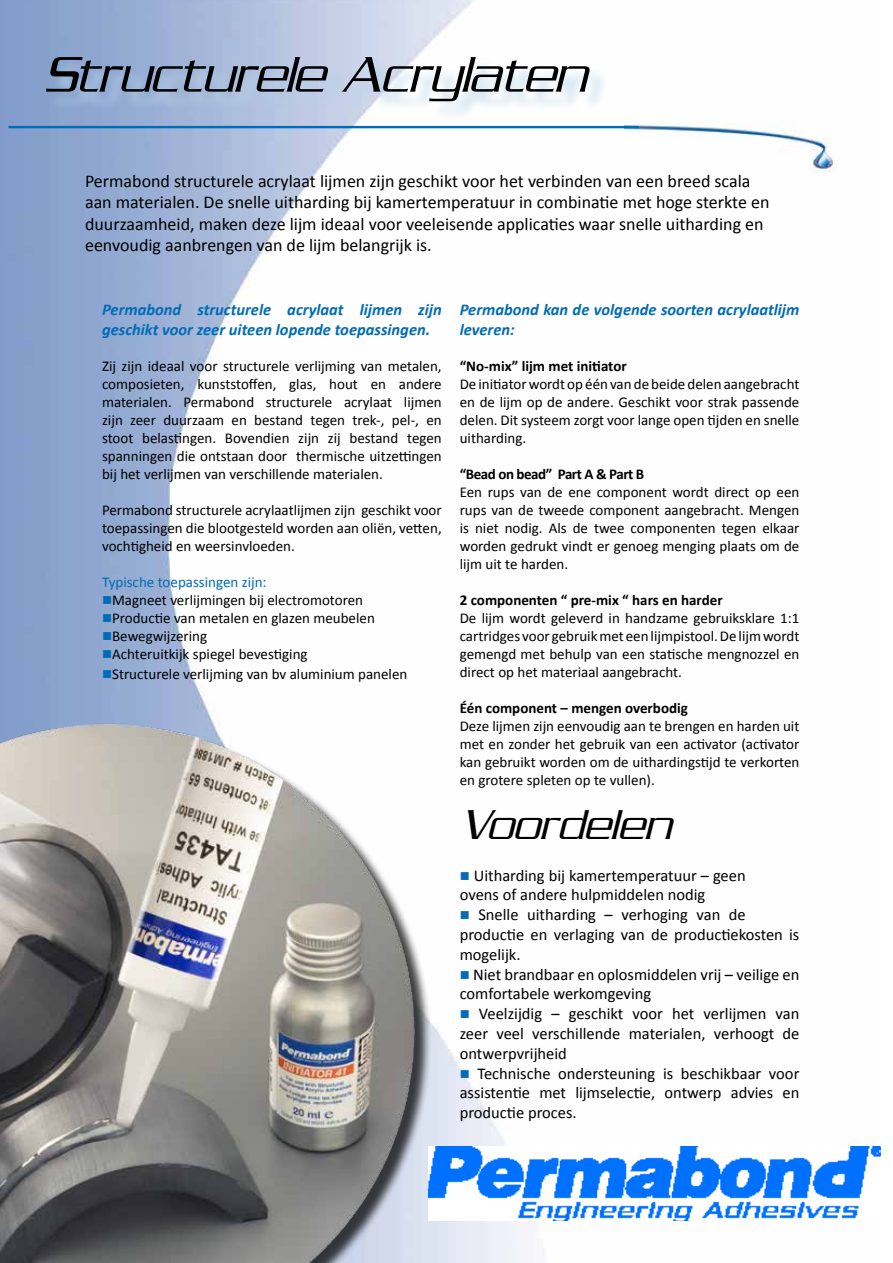
<style>
.page{position:relative;width:893px;height:1263px;background:#fff}
.page>*{position:absolute;margin:0;border:0;box-sizing:border-box;transform-origin:0 0}
.t1{font:italic 54px "Serpentine ICG Light";letter-spacing:-.015em;color:#000}
.t2{font:italic 45px "Serpentine ICG Light";color:#000}
.t3{font:18px/21.6px "Calibri";color:#000}
.t4{font:16.5px/19.8px "Calibri";color:#000}
.t5{font:italic 700 16.5px/19.8px "Calibri";color:#006bb6}
.t6{font:15px/18px "Calibri";color:#000;text-align:justify}
.t7{font:700 15px "Calibri";color:#000}
.t8{font:15px "Calibri";color:#006bb6}
.t9{font:700 15px "Calibri";letter-spacing:-.03em;color:#000}
.s1{color:#006bb6}
</style>
<div class="page">
<img style="left:0;top:0;width:880px;height:1263px">
<img style="left:625px;top:121px;width:211px;height:53px">
<hr style="left:9px;top:126px;width:630px;height:2px;background:#006bb6">
<img style="left:0;top:711px;width:429px;height:552px">
<img style="left:428px;top:1147px;width:452px;height:73px">
<div style="left:49px;top:59px;width:559px;height:61px;background:#b5d3e8;opacity:.75"></div>
<h1 class="t1" style="left:43px;top:44px;width:545px">Structurele Acrylaten</h1>
<p class="t3" style="left:85px;top:170px;width:686px">Permabond structurele acrylaat lijmen zijn geschikt voor het verbinden van een breed scala aan materialen. De snelle uitharding bij kamertemperatuur in combinatie met hoge sterkte en duurzaamheid, maken deze lijm ideaal voor veeleisende applicaties waar snelle uitharding en eenvoudig aanbrengen van de lijm belangrijk is.</p>
<p class="t5" style="left:102px;top:300px;width:341px">Permabond structurele acrylaat lijmen zijn geschikt voor zeer uiteen lopende toepassingen.</p>
<p class="t6" style="left:102px;top:357px;width:341px">Zij zijn ideaal voor structurele verlijming van metalen, composieten, kunststoffen, glas, hout en andere materialen. Permabond structurele acrylaat lijmen zijn zeer duurzaam en bestand tegen trek-, pel-, en stoot belastingen. Bovendien zijn zij bestand tegen spanningen die ontstaan door thermische uitzettingen bij het verlijmen van verschillende materialen.</p>
<p class="t6" style="left:102px;top:501px;width:341px">Permabond structurele acrylaatlijmen zijn geschikt voor toepassingen die blootgesteld worden aan oliën, vetten, vochtigheid en weersinvloeden.</p>
<p class="t8" style="left:102px;top:573px;width:166px">Typische toepassingen zijn:</p>
<p class="t6" style="left:102px;top:591px;width:263px"><span class="s1">■</span>Magneet verlijmingen bij electromotoren</p>
<p class="t6" style="left:102px;top:609px;width:274px"><span class="s1">■</span>Productie van metalen en glazen meubelen</p>
<p class="t6" style="left:102px;top:627px;width:107px"><span class="s1">■</span>Bewegwijzering</p>
<p class="t6" style="left:102px;top:645px;width:207px"><span class="s1">■</span>Achteruitkijk spiegel bevestiging</p>
<p class="t6" style="left:102px;top:665px;width:307px"><span class="s1">■</span>Structurele verlijming van bv aluminium panelen</p>
<p class="t5" style="left:460px;top:300px;width:341px">Permabond kan de volgende soorten acrylaatlijm leveren:</p>
<p class="t7" style="left:460px;top:357px;width:168px">“No-mix” lijm met initiator</p>
<p class="t6" style="left:460px;top:375px;width:341px">De initiator wordt op één van de beide delen aangebracht en de lijm op de andere. Geschikt voor strak passende delen. Dit systeem zorgt voor lange open tijden en snelle uitharding.</p>
<p class="t9" style="left:460px;top:465px;width:186px">“Bead on bead” Part A &amp; Part B</p>
<p class="t6" style="left:460px;top:483px;width:341px">Een rups van de ene component wordt direct op een rups van de tweede component aangebracht. Mengen is niet nodig. Als de twee componenten tegen elkaar worden gedrukt vindt er genoeg menging plaats om de lijm uit te harden.</p>
<p class="t7" style="left:460px;top:591px;width:264px">2 componenten “ pre-mix “ hars en harder</p>
<p class="t6" style="left:460px;top:609px;width:341px">De lijm wordt geleverd in handzame gebruiksklare 1:1 cartridges voor gebruik met een lijmpistool. De lijm wordt gemengd met behulp van een statische mengnozzel en direct op het materiaal aangebracht.</p>
<p class="t7" style="left:460px;top:699px;width:230px">Één component – mengen overbodig</p>
<p class="t6" style="left:460px;top:717px;width:341px">Deze lijmen zijn eenvoudig aan te brengen en harden uit met en zonder het gebruik van een activator (activator kan gebruikt worden om de uithardingstijd te verkorten en grotere spleten op te vullen).</p>
<h2 class="t2" style="left:460px;top:800px;width:213px">Voordelen</h2>
<p class="t4" style="left:460px;top:865px;width:287px"><span class="s1">■</span> Uitharding bij kamertemperatuur – geen ovens of andere hulpmiddelen nodig</p>
<p class="t4" style="left:460px;top:905px;width:341px"><span class="s1">■</span> Snelle uitharding – verhoging van de productie en verlaging van de productiekosten is mogelijk.</p>
<p class="t4" style="left:460px;top:964px;width:341px"><span class="s1">■</span> Niet brandbaar en oplosmiddelen vrij – veilige en comfortabele werkomgeving</p>
<p class="t4" style="left:460px;top:1004px;width:341px;text-align:justify"><span class="s1">■</span> Veelzijdig – geschikt voor het verlijmen van zeer veel verschillende materialen, verhoogt de ontwerpvrijheid</p>
<p class="t4" style="left:460px;top:1063px;width:341px;text-align:justify"><span class="s1">■</span> Technische ondersteuning is beschikbaar voor assistentie met lijmselectie, ontwerp advies en productie proces.</p>
</div>
